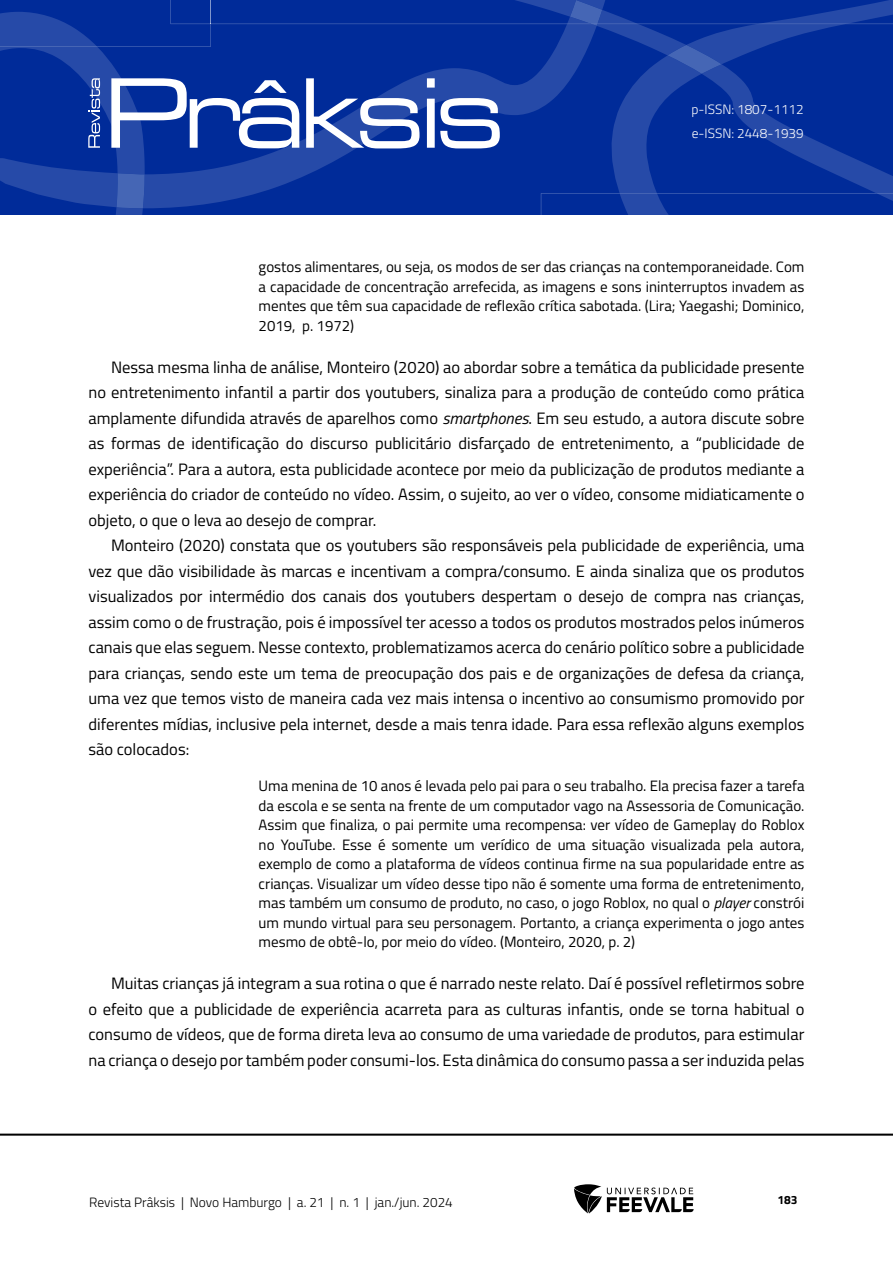
<style>
.page{position:relative;width:893px;height:1263px;background:#fff}
.page>*{position:absolute;margin:0;border:0;box-sizing:border-box;transform-origin:0 0}
.Corpo_de_texto{font:16.5px/25.5px "Titillium Web";color:#000;text-align:justify}
.Citação{font:15px/19.5px "Titillium Web";color:#000;text-align:justify}
.t1{font:300 13.5px "Titillium Web";color:#000}
.t2{font:300 13.5px/24px "Titillium Web";color:#fff}
.t3{font:700 12px "Titillium Web";color:#000}
.s1{font-style:italic}
</style>
<div class="page">
<hr style="left:0;top:1133px;width:893px;height:3px;background:#000">
<svg style="left:574px;top:1184px;width:120px;height:29px"></svg>
<svg style="left:0;top:0;width:893px;height:215px;background:#1239a0"></svg>
<p class="t2" style="left:691px;top:97px;width:114px">p-ISSN: 1807-1112 e-ISSN: 2448-1939</p>
<p class="Citação" style="left:259px;top:256px;width:547px">gostos alimentares, ou seja, os modos de ser das crianças na contemporaneidade. Com a capacidade de concentração arrefecida, as imagens e sons ininterruptos invadem as mentes que têm sua capacidade de reflexão crítica sabotada. (Lira; Yaegashi; Dominico, 2019, p. 1972)</p>
<p class="Corpo_de_texto" style="left:88px;top:353px;width:717px;text-indent:22px">Nessa mesma linha de análise, Monteiro (2020) ao abordar sobre a temática da publicidade presente no entretenimento infantil a partir dos youtubers, sinaliza para a produção de conteúdo como prática amplamente difundida através de aparelhos como <span class="s1">smartphones</span>. Em seu estudo, a autora discute sobre as formas de identificação do discurso publicitário disfarçado de entretenimento, a “publicidade de experiência”. Para a autora, esta publicidade acontece por meio da publicização de produtos mediante a experiência do criador de conteúdo no vídeo. Assim, o sujeito, ao ver o vídeo, consome midiaticamente o objeto, o que o leva ao desejo de comprar.</p>
<p class="Corpo_de_texto" style="left:88px;top:532px;width:717px;text-indent:22px">Monteiro (2020) constata que os youtubers são responsáveis pela publicidade de experiência, uma vez que dão visibilidade às marcas e incentivam a compra/consumo. E ainda sinaliza que os produtos visualizados por intermédio dos canais dos youtubers despertam o desejo de compra nas crianças, assim como o de frustração, pois é impossível ter acesso a todos os produtos mostrados pelos inúmeros canais que elas seguem. Nesse contexto, problematizamos acerca do cenário político sobre a publicidade para crianças, sendo este um tema de preocupação dos pais e de organizações de defesa da criança, uma vez que temos visto de maneira cada vez mais intensa o incentivo ao consumismo promovido por diferentes mídias, inclusive pela internet, desde a mais tenra idade. Para essa reflexão alguns exemplos são colocados:</p>
<p class="Citação" style="left:259px;top:775px;width:547px">Uma menina de 10 anos é levada pelo pai para o seu trabalho. Ela precisa fazer a tarefa da escola e se senta na frente de um computador vago na Assessoria de Comunicação.<br>Assim que finaliza, o pai permite uma recompensa: ver vídeo de Gameplay do Roblox no YouTube. Esse é somente um verídico de uma situação visualizada pela autora, exemplo de como a plataforma de vídeos continua firme na sua popularidade entre as crianças. Visualizar um vídeo desse tipo não é somente uma forma de entretenimento, mas também um consumo de produto, no caso, o jogo Roblox, no qual o <span class="s1">player</span> constrói um mundo virtual para seu personagem. Portanto, a criança experimenta o jogo antes mesmo de obtê-lo, por meio do vídeo. (Monteiro, 2020, p. 2)</p>
<p class="Corpo_de_texto" style="left:88px;top:970px;width:718px;text-indent:22px">Muitas crianças já integram a sua rotina o que é narrado neste relato. Daí é possível refletirmos sobre o efeito que a publicidade de experiência acarreta para as culturas infantis, onde se torna habitual o consumo de vídeos, que de forma direta leva ao consumo de uma variedade de produtos, para estimular na criança o desejo por também poder consumi-los. Esta dinâmica do consumo passa a ser induzida pelas</p>
<p class="t1" style="left:89px;top:1192px;width:365px">Revista Prâksis | Novo Hamburgo | a. 21 | n. 1 | jan./jun. 2024</p>
<p class="t3" style="left:777px;top:1190px;width:22px">183</p>
</div>
